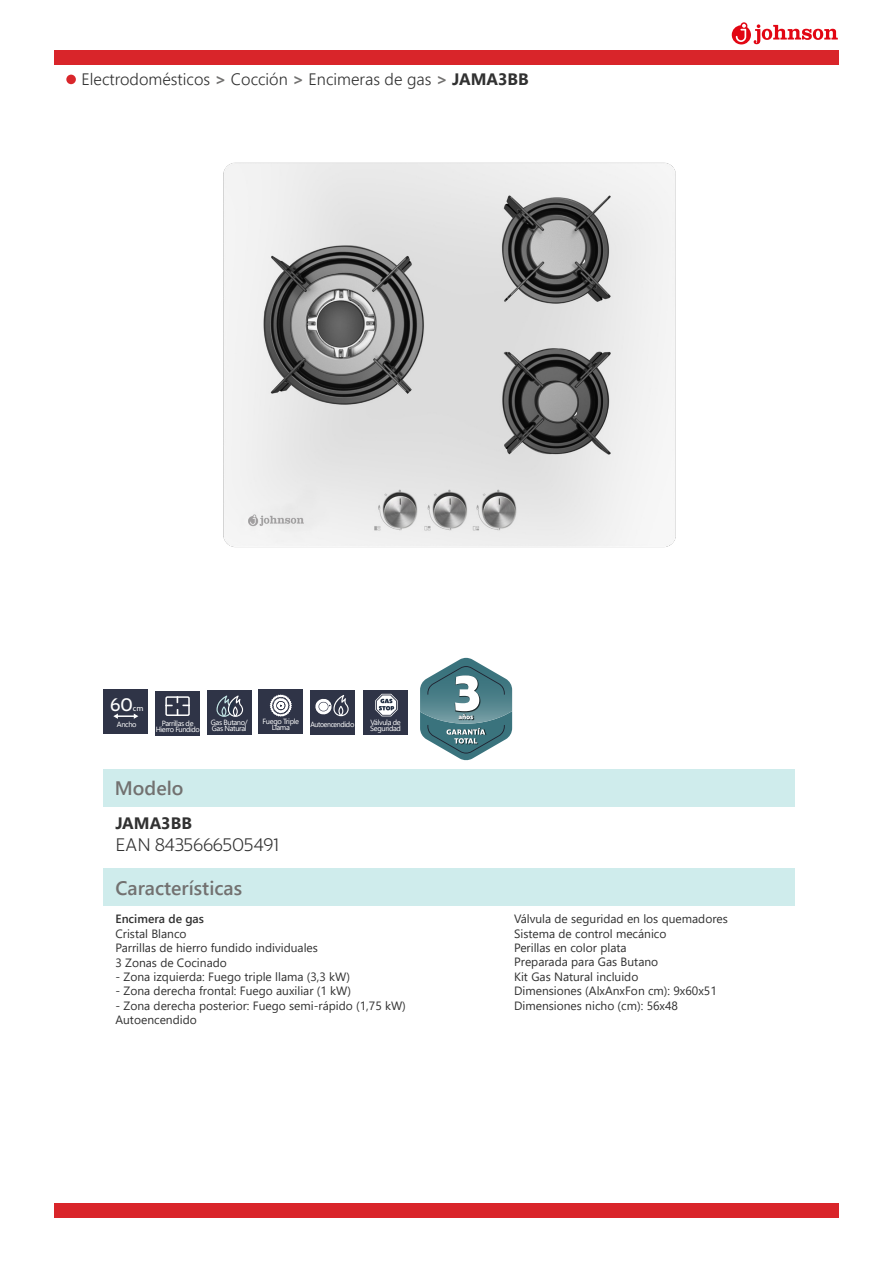
<style>
.page{position:relative;width:893px;height:1263px;background:#fff}
.page>*{position:absolute;margin:0;border:0;box-sizing:border-box;transform-origin:0 0}
.t1{font:600 19.5px "Segoe UI";color:#727170}
.t2{font:300 18px "Highgate";letter-spacing:-.01em;color:#313131}
.t3{font:500 18px "Highgate";color:#fff}
.t4{font:300 16.5px "Segoe UI";color:#313131}
.t5{font:700 16.5px "Segoe UI";color:#313131}
.t6{font:12px "Segoe UI";color:#313131}
.t7{font:600 12px "Segoe UI";color:#313131}
.t8{font:7.5px/6px "Segoe UI";letter-spacing:-.05em;color:#fff}
.t9{font:7.5px "Segoe UI";letter-spacing:-.05em;color:#fff;scale:.93 1}
.t10{font:500 7.5px "Highgate";color:#fff}
.s1{font-weight:700;color:#727170}
.s2{font-weight:700}
</style>
<div class="page">
<div style="left:54px;top:51px;width:785px;height:14px;background:#d9252a"></div>
<div style="left:66px;top:75px;width:10px;height:9px;background:#d9262b;border-radius:50%"></div>
<div style="left:104px;top:869px;width:691px;height:37px;background:#cfecec"></div>
<div style="left:104px;top:770px;width:691px;height:37px;background:#cfecec"></div>
<div style="left:54px;top:1204px;width:784px;height:14px;background:#d9252a"></div>
<svg style="left:420px;top:658px;width:92px;height:103px"></svg>
<div style="left:104px;top:689px;width:44px;height:45px;background:#2f3447"></div>
<div style="left:207px;top:690px;width:44px;height:45px;background:#2f3447"></div>
<div style="left:310px;top:690px;width:44px;height:44px;background:#2f3447"></div>
<div style="left:259px;top:689px;width:44px;height:45px;background:#2f3447"></div>
<img style="left:223px;top:162px;width:453px;height:386px">
<svg style="left:113px;top:713px;width:25px;height:6px"></svg>
<div style="left:364px;top:690px;width:44px;height:44px;background:#2f3447"></div>
<svg style="left:732px;top:22px;width:106px;height:23px"></svg>
<svg style="left:216px;top:695px;width:27px;height:22px"></svg>
<svg style="left:269px;top:694px;width:23px;height:23px"></svg>
<svg style="left:315px;top:695px;width:34px;height:21px"></svg>
<svg style="left:375px;top:694px;width:23px;height:22px"></svg>
<div style="left:156px;top:691px;width:44px;height:44px;background:#2f3447"></div>
<svg style="left:165px;top:696px;width:25px;height:20px"></svg>
<p class="t4" style="left:82px;top:64px;width:449px">Electrodomésticos <span class="s1">&gt;</span> Cocción <span class="s1">&gt;</span> Encimeras de gas <span class="s1">&gt;</span> <span class="s2">JAMA3BB</span></p>
<p class="t3" style="left:110px;top:693px;width:24px">60</p>
<p class="t10" style="left:133px;top:703px;width:12px">cm</p>
<p class="t8" style="left:117px;top:721px;width:21px">Ancho</p>
<p class="t8" style="left:162px;top:719px;width:33px">Parrillas de</p>
<p class="t8" style="left:156px;top:725px;width:46px">Hierro Fundido</p>
<p class="t8" style="left:211px;top:719px;width:38px">Gas Butano/</p>
<p class="t8" style="left:212px;top:725px;width:36px">Gas Natural</p>
<p class="t8" style="left:263px;top:718px;width:38px">Fuego Triple</p>
<p class="t8" style="left:272px;top:724px;width:19px">Llama</p>
<p class="t9" style="left:310px;top:717px;width:49px">Autoencendido</p>
<p class="t8" style="left:370px;top:718px;width:32px">Válvula de<br>Seguridad</p>
<p class="t1" style="left:115px;top:770px;width:70px">Modelo</p>
<p class="t5" style="left:115px;top:808px;width:78px">JAMA3BB</p>
<p class="t2" style="left:115px;top:833px;width:165px">EAN 8435666505491</p>
<p class="t1" style="left:115px;top:869px;width:128px">Características</p>
<p class="t7" style="left:115px;top:908px;width:90px">Encimera de gas</p>
<p class="t6" style="left:115px;top:922px;width:73px">Cristal Blanco</p>
<p class="t6" style="left:115px;top:937px;width:204px">Parrillas de hierro fundido individuales</p>
<p class="t6" style="left:115px;top:951px;width:113px">3 Zonas de Cocinado</p>
<p class="t6" style="left:115px;top:965px;width:236px">- Zona izquierda: Fuego triple llama (3,3 kW)</p>
<p class="t6" style="left:115px;top:980px;width:237px">- Zona derecha frontal: Fuego auxiliar (1 kW)</p>
<p class="t6" style="left:115px;top:994px;width:292px">- Zona derecha posterior: Fuego semi-rápido (1,75 kW)</p>
<p class="t6" style="left:115px;top:1009px;width:83px">Autoencendido</p>
<p class="t6" style="left:514px;top:908px;width:215px">Válvula de seguridad en los quemadores</p>
<p class="t6" style="left:514px;top:922px;width:154px">Sistema de control mecánico</p>
<p class="t6" style="left:514px;top:936px;width:114px">Perillas en color plata</p>
<p class="t6" style="left:514px;top:951px;width:146px">Preparada para Gas Butano</p>
<p class="t6" style="left:514px;top:965px;width:126px">Kit Gas Natural incluido</p>
<p class="t6" style="left:514px;top:980px;width:204px">Dimensiones (AlxAnxFon cm): 9x60x51</p>
<p class="t6" style="left:514px;top:994px;width:165px">Dimensiones nicho (cm): 56x48</p>
</div>
